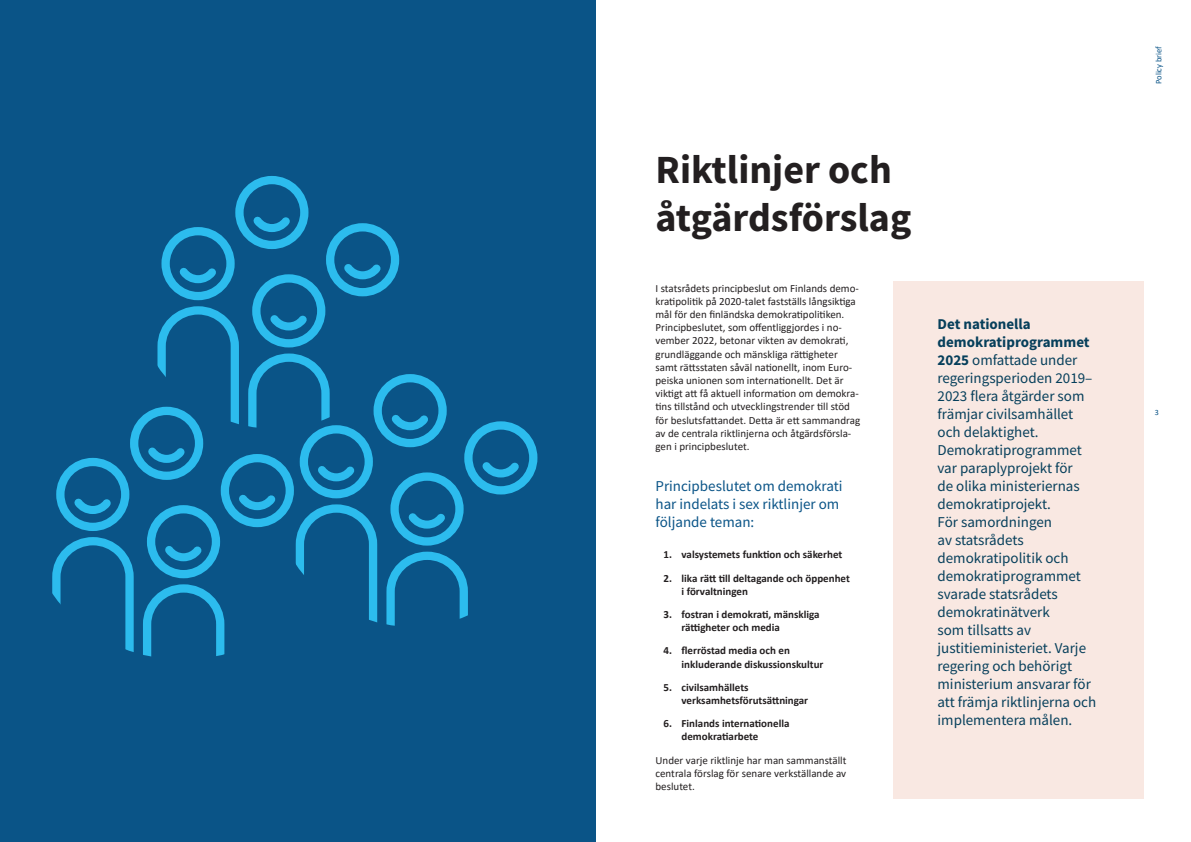
<style>
.page{position:relative;width:1191px;height:842px;background:#fff}
.page>*{position:absolute;margin:0;border:0;box-sizing:border-box;transform-origin:0 0}
.Otsikko_sisäsivut{font:700 40px/48px "Source Sans Pro";color:#231f20}
.Nosto_Medium{font:15px/18px "Source Sans Pro";color:#063f5b}
.Nosto_Medium-2{font:15px/18px "Source Sans Pro";color:#0a5487}
.Leipis_1__kappale{font:11px/13.2px "Calibri";color:#231f20}
.Leipis_1__kappale-2{font:700 11px/13.2px "Calibri";color:#231f20}
.t1{font:8.5px "Calibri";color:#0a5487}
.t2{font:8px "Calibri";color:#0a5487}
.s1{font-weight:700}
</style>
<div class="page">
<div style="left:0;top:0;width:595px;height:842px;background:#0a5487"></div>
<div style="left:893px;top:281px;width:250px;height:517px;background:#f9e8e2"></div>
<div style="left:300px;top:425px;width:73px;height:73px;border:8px solid #2cbcee;border-radius:50%"></div>
<svg style="left:311px;top:466px;width:50px;height:19px"></svg>
<div style="left:390px;top:472px;width:73px;height:74px;border:8px solid #2cbcee;border-radius:50%"></div>
<svg style="left:291px;top:500px;width:177px;height:126px"></svg>
<div style="left:373px;top:374px;width:74px;height:73px;border:8px solid #2cbcee;border-radius:50%"></div>
<svg style="left:384px;top:415px;width:51px;height:19px"></svg>
<div style="left:464px;top:421px;width:73px;height:73px;border:8px solid #2cbcee;border-radius:50%"></div>
<svg style="left:475px;top:462px;width:51px;height:19px"></svg>
<div style="left:161px;top:227px;width:74px;height:73px;border:8px solid #2cbcee;border-radius:50%"></div>
<svg style="left:172px;top:267px;width:51px;height:20px"></svg>
<div style="left:252px;top:274px;width:73px;height:73px;border:8px solid #2cbcee;border-radius:50%"></div>
<svg style="left:153px;top:302px;width:181px;height:127px"></svg>
<div style="left:235px;top:176px;width:73px;height:73px;border:8px solid #2cbcee;border-radius:50%"></div>
<svg style="left:246px;top:216px;width:51px;height:20px"></svg>
<div style="left:326px;top:223px;width:73px;height:73px;border:8px solid #2cbcee;border-radius:50%"></div>
<svg style="left:337px;top:264px;width:51px;height:19px"></svg>
<div style="left:56px;top:458px;width:73px;height:73px;border:8px solid #2cbcee;border-radius:50%"></div>
<svg style="left:67px;top:498px;width:51px;height:20px"></svg>
<div style="left:147px;top:505px;width:73px;height:73px;border:8px solid #2cbcee;border-radius:50%"></div>
<svg style="left:52px;top:533px;width:173px;height:124px"></svg>
<div style="left:130px;top:407px;width:73px;height:73px;border:8px solid #2cbcee;border-radius:50%"></div>
<svg style="left:141px;top:447px;width:51px;height:20px"></svg>
<div style="left:221px;top:454px;width:73px;height:73px;border:8px solid #2cbcee;border-radius:50%"></div>
<svg style="left:232px;top:494px;width:50px;height:20px"></svg>
<h1 class="Otsikko_sisäsivut" style="left:655px;top:145px;width:257px">Riktlinjer och åtgärdsförslag</h1>
<p class="Leipis_1__kappale" style="left:655px;top:281px;width:206px">I statsrådets principbeslut om Finlands demo&shy;kratipolitik på 2020-talet fastställs långsiktiga mål för den finländska demokratipolitiken.<br>Principbeslutet, som offentliggjordes i no&shy;vember 2022, betonar vikten av demokrati, grundläggande och mänskliga rättigheter samt rättsstaten såväl nationellt, inom Euro&shy;peiska unionen som internationellt. Det är viktigt att få aktuell information om demokra&shy;tins tillstånd och utvecklingstrender till stöd för beslutsfattandet. Detta är ett sammandrag av de centrala riktlinjerna och åtgärdsförsla&shy;gen i principbeslutet.</p>
<p class="Nosto_Medium-2" style="left:655px;top:477px;width:188px">Principbeslutet om demokrati har indelats i sex riktlinjer om följande teman:</p>
<p class="Leipis_1__kappale-2" style="left:663px;top:548px;width:180px">1. valsystemets funktion och säkerhet</p>
<p class="Leipis_1__kappale-2" style="left:681px;top:571px;width:170px;text-indent:-18px">2. lika rätt till deltagande och öppenhet i förvaltningen</p>
<p class="Leipis_1__kappale-2" style="left:681px;top:608px;width:140px;text-indent:-18px">3. fostran i demokrati, mänskliga rättigheter och media</p>
<p class="Leipis_1__kappale-2" style="left:681px;top:644px;width:143px;text-indent:-18px">4. flerröstad media och en inkluderande diskussionskultur</p>
<p class="Leipis_1__kappale-2" style="left:681px;top:680px;width:128px;text-indent:-18px">5. civilsamhällets verksamhetsförutsättningar</p>
<p class="Leipis_1__kappale-2" style="left:681px;top:717px;width:109px;text-indent:-18px">6. Finlands internationella demokratiarbete</p>
<p class="Leipis_1__kappale" style="left:655px;top:753px;width:192px;text-align:justify">Under varje riktlinje har man sammanställt centrala förslag för senare verkställande av beslutet.</p>
<p class="Nosto_Medium" style="left:937px;top:315px;width:160px"><span class="s1">Det nationella demokratiprogrammet<br>2025</span> omfattade under regeringsperioden 2019–<br>2023 flera åtgärder som främjar civilsamhället och delaktighet.<br>Demokratiprogrammet var paraplyprojekt för<br>de olika ministeriernas demokratiprojekt.<br>För samordningen<br>av statsrådets demokratipolitik och demokratiprogrammet svarade statsrådets demokratinätverk<br>som tillsatts av justitieministeriet. Varje regering och behörigt ministerium ansvarar för att främja riktlinjerna och implementera målen.</p>
<p class="t1" style="left:1152px;top:84px;width:40px;rotate:-90deg">Policy brief</p>
<p class="t2" style="left:1155px;top:407px;width:6px">3</p>
</div>
